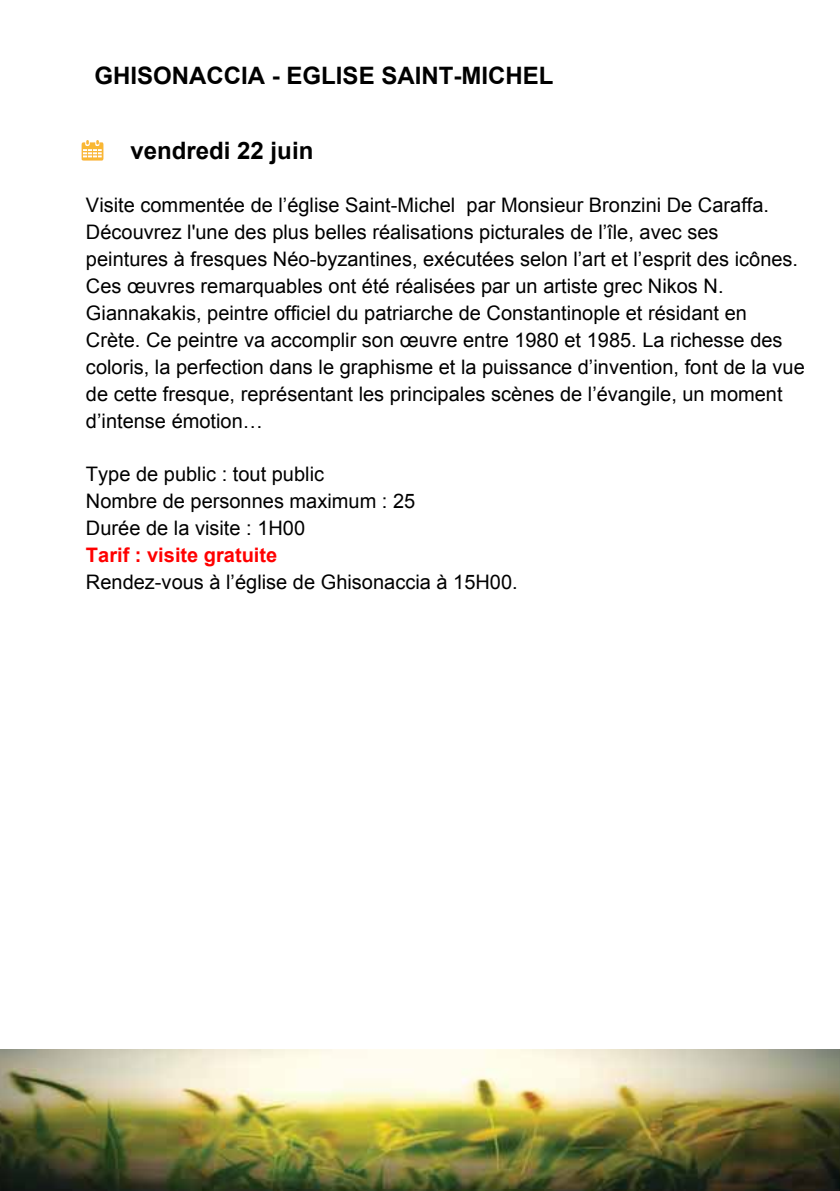
<style>
.page{position:relative;width:840px;height:1191px;background:#fff}
.page>*{position:absolute;margin:0;border:0;box-sizing:border-box;transform-origin:0 0}
.t1{font:700 24px "Arial";color:#000}
.t2{font:20px/27px "Arial";color:#000}
.t3{font:700 20px "Arial";color:#f00}
</style>
<div class="page">
<img style="left:82px;top:140px;width:21px;height:21px">
<img style="left:0;top:1049px;width:839px;height:142px">
<p class="t1" style="left:94px;top:59px;width:460px">GHISONACCIA - EGLISE SAINT-MICHEL</p>
<p class="t1" style="left:130px;top:133px;width:184px">vendredi 22 juin</p>
<p class="t2" style="left:86px;top:191px;width:720px">Visite commentée de l’église Saint-Michel par Monsieur Bronzini De Caraffa.<br>Découvrez l'une des plus belles réalisations picturales de l’île, avec ses peintures à fresques Néo-byzantines, exécutées selon l’art et l’esprit des icônes.<br>Ces œuvres remarquables ont été réalisées par un artiste grec Nikos N.<br>Giannakakis, peintre officiel du patriarche de Constantinople et résidant en Crète. Ce peintre va accomplir son œuvre entre 1980 et 1985. La richesse des coloris, la perfection dans le graphisme et la puissance d’invention, font de la vue de cette fresque, représentant les principales scènes de l’évangile, un moment d’intense émotion…</p>
<p class="t2" style="left:86px;top:460px;width:330px">Type de public : tout public<br>Nombre de personnes maximum : 25<br>Durée de la visite : 1H00</p>
<p class="t3" style="left:86px;top:540px;width:193px">Tarif : visite gratuite</p>
<p class="t2" style="left:86px;top:568px;width:433px">Rendez-vous à l’église de Ghisonaccia à 15H00.</p>
</div>
